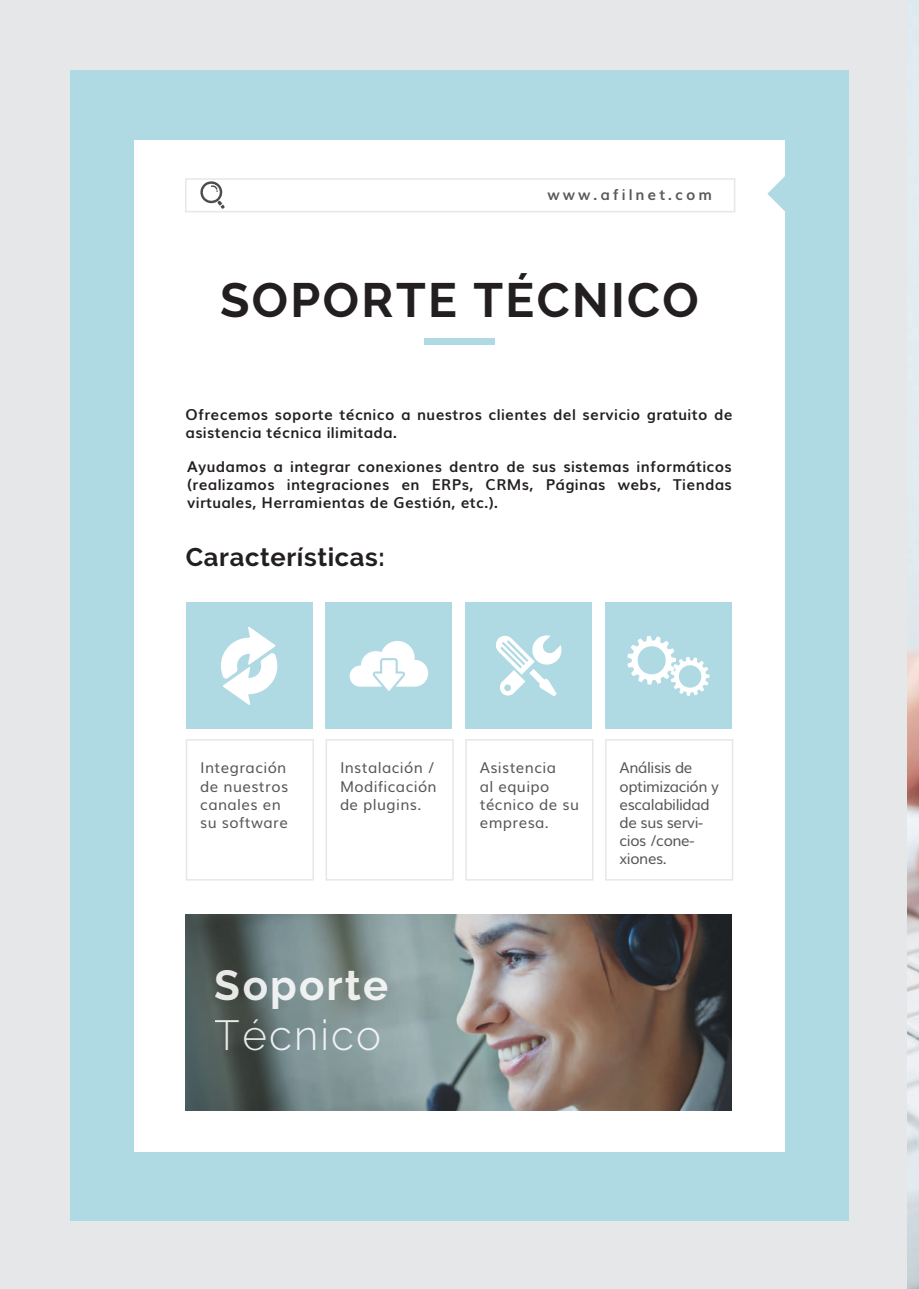
<style>
.page{position:relative;width:919px;height:1289px;background:#fff}
.page>*{position:absolute;margin:0;border:0;box-sizing:border-box;transform-origin:0 0}
.t1{font:700 48px "Raleway";letter-spacing:.05em;color:#231f20}
.t2{font:700 42px "Raleway";letter-spacing:.05em;color:#fff}
.t3{font:300 42px "Raleway";letter-spacing:.05em;color:#fff}
.t4{font:700 25.5px "Raleway";letter-spacing:.025em;color:#231f20}
.t5{font:700 15px/18px "Muli";letter-spacing:.025em;color:#231f20}
.t6{font:15px/18px "Muli";letter-spacing:.025em;color:#57585a}
.t7{font:15px/18px "Muli";letter-spacing:-.025em;color:#57585a}
.t8{font:700 15px "Muli";letter-spacing:.2em;color:#57585a}
</style>
<div class="page">
<img style="left:906px;top:0;width:12px;height:1288px">
<div style="left:0;top:0;width:906px;height:1288px;background:#e6e7e9"></div>
<div style="left:70px;top:70px;width:778px;height:1150px;background:#b0dae3"></div>
<div style="left:134px;top:140px;width:650px;height:1011px;background:#fff"></div>
<svg style="left:767px;top:174px;width:18px;height:40px"></svg>
<div style="left:185px;top:178px;width:550px;height:34px;border:2px solid #e6e7e9"></div>
<svg style="left:199px;top:180px;width:26px;height:29px"></svg>
<div style="left:424px;top:338px;width:70px;height:6px;background:#b0dae3"></div>
<div style="left:186px;top:602px;width:126px;height:127px;background:#b0dae3"></div>
<div style="left:465px;top:602px;width:127px;height:127px;background:#b0dae3"></div>
<div style="left:325px;top:602px;width:127px;height:127px;background:#b0dae3"></div>
<div style="left:605px;top:602px;width:126px;height:127px;background:#b0dae3"></div>
<svg style="left:221px;top:627px;width:56px;height:78px"></svg>
<svg style="left:349px;top:641px;width:79px;height:49px"></svg>
<svg style="left:496px;top:635px;width:65px;height:61px"></svg>
<svg style="left:627px;top:636px;width:82px;height:60px"></svg>
<div style="left:186px;top:739px;width:128px;height:141px;border:2px solid #e6e7e9"></div>
<div style="left:325px;top:739px;width:128px;height:141px;border:2px solid #e6e7e9"></div>
<div style="left:465px;top:739px;width:128px;height:141px;border:2px solid #e6e7e9"></div>
<div style="left:605px;top:739px;width:128px;height:141px;border:2px solid #e6e7e9"></div>
<img style="left:186px;top:914px;width:545px;height:196px">
<p class="t8" style="left:547px;top:182px;width:166px">www.afilnet.com</p>
<h1 class="t1" style="left:220px;top:273px;width:480px">SOPORTE TÉCNICO</h1>
<p class="t5" style="left:185px;top:404px;width:548px">Ofrecemos soporte técnico a nuestros clientes del servicio gratuito de asistencia técnica ilimitada.</p>
<p class="t5" style="left:187px;top:456px;width:546px;text-align:justify">Ayudamos a integrar conexiones dentro de sus sistemas informáticos (realizamos integraciones en ERPs, CRMs, Páginas webs, Tiendas virtuales, Herramientas de Gestión, etc.).</p>
<h3 class="t4" style="left:186px;top:542px;width:200px">Características:</h3>
<p class="t6" style="left:200px;top:757px;width:89px">Integración de nuestros canales en su software</p>
<p class="t6" style="left:340px;top:757px;width:98px">Instalación /<br>Modificación de plugins.</p>
<p class="t6" style="left:479px;top:757px;width:101px">Asistencia<br>al equipo técnico de su empresa.</p>
<p class="t7" style="left:619px;top:757px;width:101px">Análisis de optimización y escalabilidad de sus servi&shy;cios /cone&shy;xiones.</p>
<h2 class="t2" style="left:215px;top:961px;width:175px">Soporte</h2>
<h2 class="t3" style="left:215px;top:1010px;width:168px">Técnico</h2>
</div>
